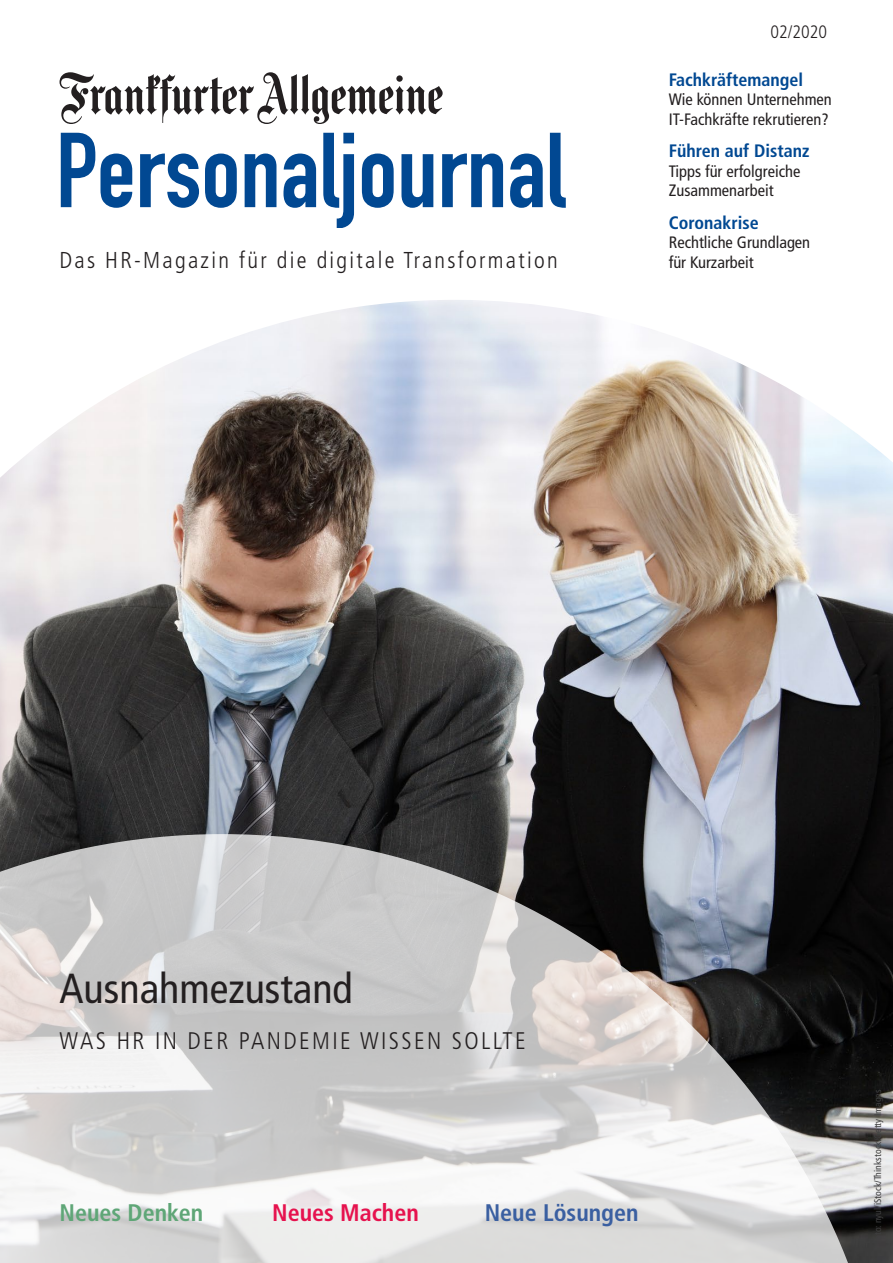
<style>
.page{position:relative;width:893px;height:1263px;background:#fff}
.page>*{position:absolute;margin:0;border:0;box-sizing:border-box;transform-origin:0 0}
.t1{font:condensed 42px "Frutiger LT Std";color:#231f20}
.t2{font:300 condensed 24px "Frutiger LT Std";letter-spacing:.1em;color:#231f20}
.t3{font:700 condensed 24px "Frutiger LT Std";color:#3a5fa1}
.t4{font:700 condensed 24px "Frutiger LT Std";color:#5fa677}
.t5{font:700 condensed 24px "Frutiger LT Std";color:#e6124e}
.t6{font:300 condensed 22.95px "Frutiger LT Std";letter-spacing:.1em;color:#231f20}
.t7{font:700 condensed 18px "Frutiger LT Std";color:#014892}
.t8{font:300 condensed 18px "Frutiger LT Std";color:#231f20}
.t9{font:condensed 16.5px/19.5px "Frutiger LT Std";color:#231f20}
.t10{font:condensed 9.75px "Frutiger LT Std";color:#3e3e3f}
</style>
<div class="page">
<svg style="left:61px;top:133px;width:71px;height:75px"></svg>
<svg style="left:140px;top:154px;width:59px;height:54px"></svg>
<svg style="left:205px;top:154px;width:32px;height:54px"></svg>
<svg style="left:245px;top:154px;width:31px;height:53px"></svg>
<svg style="left:283px;top:154px;width:33px;height:54px"></svg>
<svg style="left:323px;top:133px;width:31px;height:95px"></svg>
<svg style="left:362px;top:154px;width:32px;height:54px"></svg>
<svg style="left:401px;top:154px;width:32px;height:54px"></svg>
<svg style="left:442px;top:154px;width:61px;height:53px"></svg>
<svg style="left:510px;top:154px;width:33px;height:54px"></svg>
<svg style="left:550px;top:133px;width:16px;height:75px"></svg>
<svg style="left:60px;top:72px;width:383px;height:52px"></svg>
<img style="left:0;top:300px;width:893px;height:534px">
<svg style="left:0;top:834px;width:893px;height:429px;background:#b3b3b3"></svg>
<h3 class="t6" style="left:60px;top:247px;width:500px">Das HR-Magazin für die digitale Transformation</h3>
<p class="t8" style="left:770px;top:22px;width:58px">02/2020</p>
<p class="t7" style="left:669px;top:69px;width:136px">Fachkräftemangel</p>
<p class="t9" style="left:669px;top:90px;width:165px">Wie können Unternehmen<br>IT-Fachkräfte rekrutieren?</p>
<p class="t7" style="left:669px;top:140px;width:142px">Führen auf Distanz</p>
<p class="t9" style="left:669px;top:161px;width:133px">Tipps für erfolgreiche<br>Zusammenarbeit</p>
<p class="t7" style="left:669px;top:212px;width:92px">Coronakrise</p>
<p class="t9" style="left:669px;top:233px;width:143px">Rechtliche Grundlagen für Kurzarbeit</p>
<h1 class="t1" style="left:60px;top:963px;width:295px">Ausnahmezustand</h1>
<h2 class="t2" style="left:60px;top:1027px;width:468px">WAS HR IN DER PANDEMIE WISSEN SOLLTE</h2>
<h2 class="t4" style="left:60px;top:1198px;width:145px">Neues Denken</h2>
<h2 class="t5" style="left:272px;top:1198px;width:148px">Neues Machen</h2>
<h2 class="t3" style="left:485px;top:1198px;width:155px">Neue Lösungen</h2>
<p class="t10" style="left:872px;top:1244px;width:155px;rotate:-90deg">Foto: nyul/iStock/Thinkstock/Getty Images</p>
</div>
